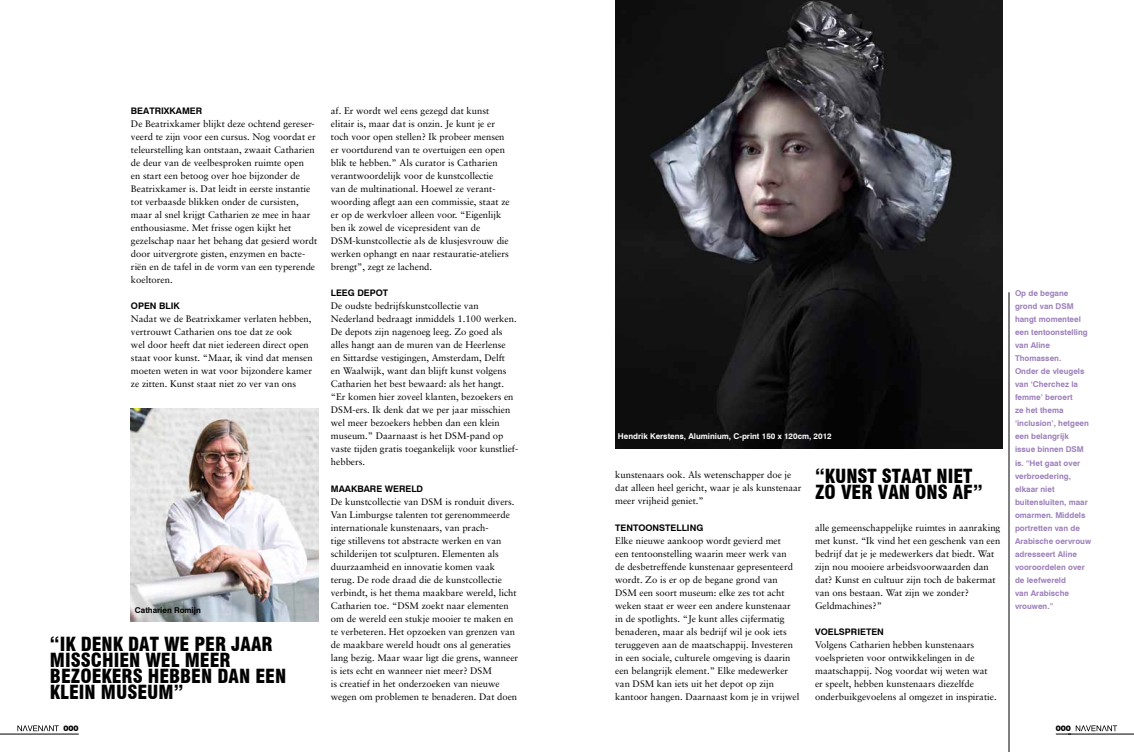
<style>
.page{position:relative;width:1134px;height:752px;background:#fff}
.page>*{position:absolute;margin:0;border:0;box-sizing:border-box;transform-origin:0 0}
.t1{font:900 condensed 19px/16px "Swiss 721 BT";color:#000}
.t2{font:9.5px/13px "Sabon";color:#000}
.t3{font:700 9px "Swiss 721 BT";color:#000}
.t4{font:700 8px/13px "Swiss 721 BT";color:#9d80ba}
.t5{font:700 8px "Swiss 721 BT";color:#fff}
.t6{font:700 8px "Swiss 721 BT";color:#000}
.t7{font:7px "Swiss 721 BT Black No 2";color:#000}
</style>
<div class="page">
<hr style="left:0;top:733px;width:79px;height:1px;background:#000">
<svg style="left:17px;top:725px;width:42px;height:5px"></svg>
<hr style="left:1068px;top:733px;width:66px;height:1px;background:#000">
<svg style="left:1056px;top:725px;width:61px;height:9px"></svg>
<img style="left:131px;top:408px;width:188px;height:213px">
<img style="left:616px;top:0;width:386px;height:448px">
<hr style="left:1009px;top:292px;width:1px;height:459px;background:#000">
<p class="t3" style="left:131px;top:105px;width:73px">BEATRIXKAMER</p>
<p class="t2" style="left:131px;top:117px;width:188px">De Beatrixkamer blijkt deze ochtend gereser&shy;veerd te zijn voor een cursus. Nog voordat er teleurstelling kan ontstaan, zwaait Catharien de deur van de veelbesproken ruimte open<br>en start een betoog over hoe bijzonder de Beatrixkamer is. Dat leidt in eerste instantie tot verbaasde blikken onder de cursisten, maar al snel krijgt Catharien ze mee in haar enthousiasme. Met frisse ogen kijkt het gezelschap naar het behang dat gesierd wordt door uitvergrote gisten, enzymen en bacte&shy;riën en de tafel in de vorm van een typerende koeltoren.</p>
<p class="t3" style="left:131px;top:300px;width:50px">OPEN BLIK</p>
<p class="t2" style="left:131px;top:312px;width:183px">Nadat we de Beatrixkamer verlaten hebben, vertrouwt Catharien ons toe dat ze ook<br>wel door heeft dat niet iedereen direct open staat voor kunst. “Maar, ik vind dat mensen moeten weten in wat voor bijzondere kamer ze zitten. Kunst staat niet zo ver van ons</p>
<p class="t6" style="left:135px;top:605px;width:67px">Catharien Romijn</p>
<h1 class="t1" style="left:50px;top:636px;width:238px">“IK DENK DAT WE PER JAAR<br>MISSCHIEN WEL MEER<br>BEZOEKERS HEBBEN DAN EEN<br>KLEIN MUSEUM”</h1>
<p class="t2" style="left:331px;top:104px;width:180px">af. Er wordt wel eens gezegd dat kunst elitair is, maar dat is onzin. Je kunt je er toch voor open stellen? Ik probeer mensen er voortdurend van te overtuigen een open blik te hebben.” Als curator is Catharien verantwoordelijk voor de kunstcollectie van de multinational. Hoewel ze verant&shy;woording aflegt aan een commissie, staat ze er op de werkvloer alleen voor. “Eigenlijk ben ik zowel de vicepresident van de DSM-kunstcollectie als de klusjesvrouw die werken ophangt en naar restauratie-ateliers brengt”, zegt ze lachend.</p>
<p class="t3" style="left:331px;top:287px;width:59px">LEEG DEPOT</p>
<p class="t2" style="left:331px;top:299px;width:189px">De oudste bedrijfskunstcollectie van Nederland bedraagt inmiddels 1.100 werken.<br>De depots zijn nagenoeg leeg. Zo goed als alles hangt aan de muren van de Heerlense<br>en Sittardse vestigingen, Amsterdam, Delft<br>en Waalwijk, want dan blijft kunst volgens Catharien het best bewaard: als het hangt. “Er komen hier zoveel klanten, bezoekers en DSM-ers. Ik denk dat we per jaar misschien wel meer bezoekers hebben dan een klein museum.” Daarnaast is het DSM-pand op vaste tijden gratis toegankelijk voor kunstlief&shy;hebbers.</p>
<p class="t3" style="left:331px;top:482px;width:94px">MAAKBARE WERELD</p>
<p class="t2" style="left:331px;top:494px;width:189px">De kunstcollectie van DSM is ronduit divers.<br>Van Limburgse talenten tot gerenommeerde internationale kunstenaars, van prach-<br>tige stillevens tot abstracte werken en van schilderijen tot sculpturen. Elementen als duurzaamheid en innovatie komen vaak terug. De rode draad die de kunstcollectie verbindt, is het thema maakbare wereld, licht Catharien toe. “DSM zoekt naar elementen om de wereld een stukje mooier te maken en te verbeteren. Het opzoeken van grenzen van de maakbare wereld houdt ons al generaties lang bezig. Maar waar ligt die grens, wanneer is iets echt en wanneer niet meer? DSM<br>is creatief in het onderzoeken van nieuwe wegen om problemen te benaderen. Dat doen</p>
<p class="t5" style="left:618px;top:431px;width:215px">Hendrik Kerstens, Aluminium, C-print 150 x 120cm, 2012</p>
<p class="t2" style="left:615px;top:468px;width:188px">kunstenaars ook. Als wetenschapper doe je dat alleen heel gericht, waar je als kunstenaar meer vrijheid geniet.”</p>
<p class="t3" style="left:615px;top:521px;width:90px">TENTOONSTELLING</p>
<p class="t2" style="left:615px;top:533px;width:186px">Elke nieuwe aankoop wordt gevierd met<br>een tentoonstelling waarin meer werk van<br>de desbetreffende kunstenaar gepresenteerd wordt. Zo is er op de begane grond van DSM een soort museum: elke zes tot acht weken staat er weer een andere kunstenaar in de spotlights. “Je kunt alles cijfermatig benaderen, maar als bedrijf wil je ook iets teruggeven aan de maatschappij. Investeren in een sociale, culturele omgeving is daarin een belangrijk element.” Elke medewerker van DSM kan iets uit het depot op zijn kantoor hangen. Daarnaast kom je in vrijwel</p>
<h1 class="t1" style="left:815px;top:468px;width:169px">“KUNST STAAT NIET<br>ZO VER VAN ONS AF”</h1>
<p class="t2" style="left:815px;top:520px;width:187px">alle gemeenschappelijke ruimtes in aanraking met kunst. “Ik vind het een geschenk van een bedrijf dat je je medewerkers dat biedt. Wat zijn nou mooiere arbeidsvoorwaarden dan dat? Kunst en cultuur zijn toch de bakermat van ons bestaan. Wat zijn we zonder?<br>Geldmachines?”</p>
<p class="t3" style="left:815px;top:625px;width:70px">VOELSPRIETEN</p>
<p class="t2" style="left:815px;top:637px;width:183px">Volgens Catharien hebben kunstenaars voelsprieten voor ontwikkelingen in de maatschappij. Nog voordat wij weten wat er speelt, hebben kunstenaars diezelfde onderbuikgevoelens al omgezet in inspiratie.</p>
<p class="t4" style="left:1015px;top:287px;width:78px">Op de begane grond van DSM hangt momenteel een tentoonstelling van Aline<br>Thomassen.<br>Onder de vleugels van ‘Cherchez la femme’ beroert<br>ze het thema ‘inclusion’, hetgeen een belangrijk<br>issue binnen DSM is. “Het gaat over verbroedering, elkaar niet buitensluiten, maar omarmen. Middels portretten van de<br>Arabische oervrouw adresseert Aline vooroordelen over de leefwereld<br>van Arabische vrouwen.”</p>
<p class="t7" style="left:63px;top:723px;width:17px">000</p>
<p class="t7" style="left:1056px;top:723px;width:17px">000</p>
</div>
